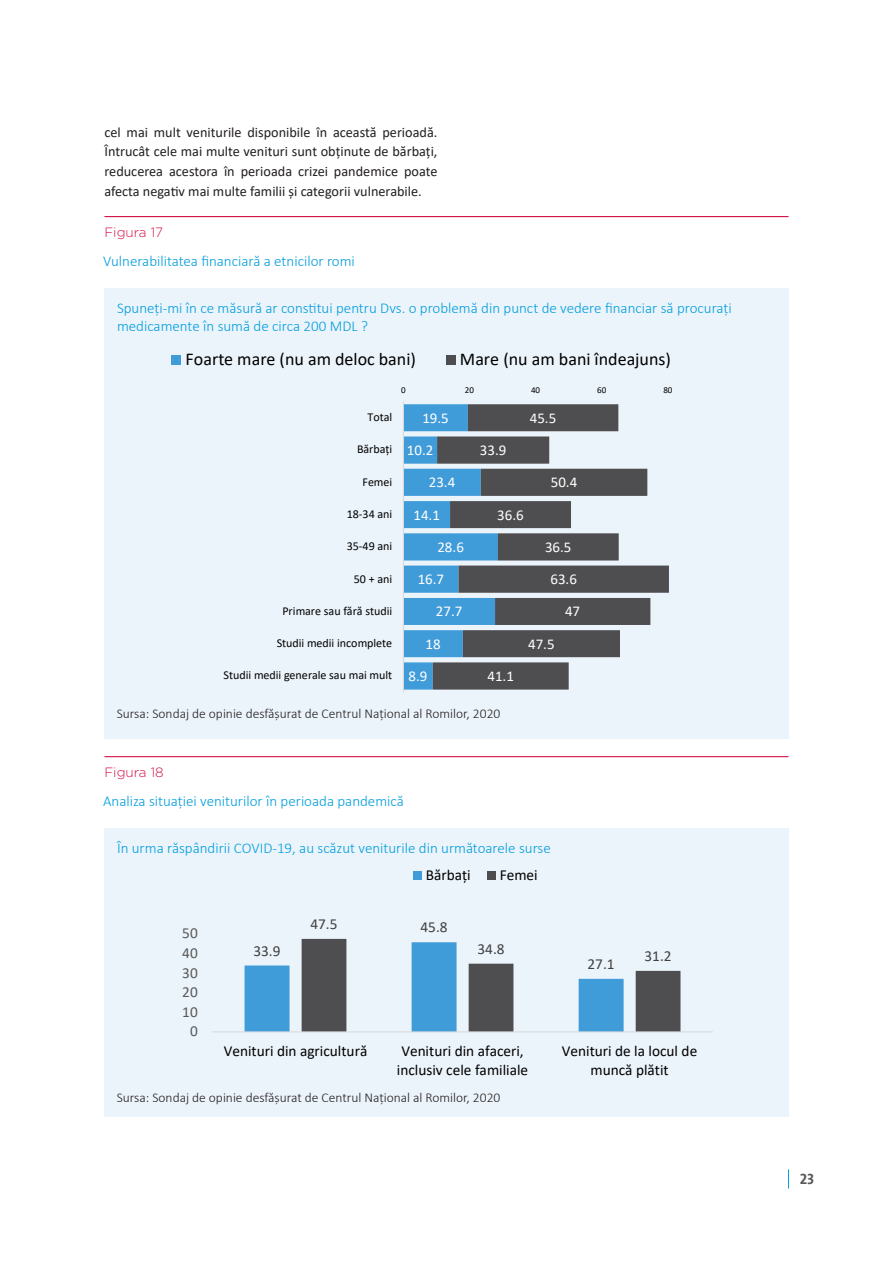
<style>
.page{position:relative;width:893px;height:1263px;background:#fff}
.page>*{position:absolute;margin:0;border:0;box-sizing:border-box;transform-origin:0 0}
.t1{font:18px "Calibri";color:#000}
.t2{font:15.3px/18.8px "Calibri";color:#000}
.t3{font:15.3px "Calibri";letter-spacing:.005em;color:#404040}
.t4{font:15.3px "Calibri";letter-spacing:.005em;color:#595959}
.t5{font:300 15px/18px "Calibri";color:#009ddc}
.t6{font:15px/32.2px "Calibri";color:#fff}
.t7{font:15px "The Sans Bold Caps";color:#58595b}
.t8{font:14.25px/19.6px "Calibri";color:#231f20;text-align:justify}
.t9{font:300 13.5px "Calibri";color:#231f20}
.t10{font:300 13.5px "Gotham";color:#d31245}
.t11{font:12px "Calibri";letter-spacing:-.005em;color:#000}
.t12{font:9px "Calibri";letter-spacing:-.005em;color:#000}
</style>
<div class="page">
<svg style="left:788px;top:1169px;width:1px;height:19px"></svg>
<div style="left:104px;top:288px;width:684px;height:450px;background:#ecf4fb"></div>
<div style="left:104px;top:828px;width:684px;height:288px;background:#ecf4fb"></div>
<hr style="left:104px;top:216px;width:684px;height:1px;background:#d31245">
<hr style="left:104px;top:756px;width:684px;height:1px;background:#d31245">
<svg style="left:404px;top:404px;width:29px;height:286px;background:#59a8dd"></svg>
<svg style="left:433px;top:404px;width:236px;height:286px;fill:#4e4e50"></svg>
<hr style="left:403px;top:402px;width:1px;height:290px;background:#d9d9d9">
<div style="left:171px;top:355px;width:10px;height:10px;background:#409bd9"></div>
<div style="left:446px;top:355px;width:10px;height:10px;background:#4e4e50"></div>
<svg style="left:245px;top:939px;width:435px;height:92px"></svg>
<hr style="left:212px;top:1031px;width:501px;height:1px;background:#d9d9d9">
<div style="left:414px;top:872px;width:8px;height:8px;background:#409bd9"></div>
<div style="left:488px;top:872px;width:8px;height:8px;background:#4e4e50"></div>
<p class="t8" style="left:104px;top:122px;width:335px">cel mai mult veniturile disponibile în această perioadă.<br>Întrucât cele mai multe venituri sunt obținute de bărbați, reducerea acestora în perioada crizei pandemice poate afecta negativ mai multe familii și categorii vulnerabile.</p>
<p class="t10" style="left:104px;top:225px;width:60px">Figura 17</p>
<p class="t5" style="left:103px;top:252px;width:253px">Vulnerabilitatea financiară a etnicilor romi</p>
<p class="t5" style="left:117px;top:299px;width:616px">Spuneți-mi în ce măsură ar constitui pentru Dvs. o problemă din punct de vedere financiar să procurați medicamente în sumă de circa 200 MDL ?</p>
<p class="t1" style="left:186px;top:347px;width:232px">Foarte mare (nu am deloc bani)</p>
<p class="t1" style="left:460px;top:347px;width:213px">Mare (nu am bani îndeajuns)</p>
<p class="t11" style="left:368px;top:409px;width:26px">Total</p>
<p class="t11" style="left:357px;top:441px;width:37px">Bărbați</p>
<p class="t11" style="left:362px;top:473px;width:31px">Femei</p>
<p class="t11" style="left:347px;top:506px;width:47px">18-34 ani</p>
<p class="t11" style="left:347px;top:538px;width:47px">35-49 ani</p>
<p class="t11" style="left:354px;top:570px;width:40px">50 + ani</p>
<p class="t11" style="left:283px;top:602px;width:111px">Primare sau fără studii</p>
<p class="t11" style="left:277px;top:635px;width:117px">Studii medii incomplete</p>
<p class="t11" style="left:224px;top:667px;width:170px">Studii medii generale sau mai mult</p>
<p class="t12" style="left:401px;top:383px;width:6px">0</p>
<p class="t12" style="left:465px;top:383px;width:11px">20</p>
<p class="t12" style="left:531px;top:383px;width:11px">40</p>
<p class="t12" style="left:597px;top:383px;width:11px">60</p>
<p class="t12" style="left:663px;top:383px;width:11px">80</p>
<p class="t6" style="left:407px;top:401px;width:43px;text-indent:15px">19.5<br>10.2</p>
<p class="t6" style="left:413px;top:466px;width:43px;text-indent:15px">23.4<br>14.1</p>
<p class="t6" style="left:418px;top:530px;width:48px;text-indent:20px">28.6<br>16.7</p>
<p class="t6" style="left:436px;top:595px;width:28px">27.7</p>
<p class="t6" style="left:425px;top:627px;width:17px">18</p>
<p class="t6" style="left:409px;top:659px;width:20px">8.9</p>
<p class="t6" style="left:480px;top:434px;width:28px">33.9</p>
<p class="t6" style="left:530px;top:401px;width:28px">45.5</p>
<p class="t6" style="left:551px;top:466px;width:28px">50.4</p>
<p class="t6" style="left:497px;top:498px;width:28px">36.6</p>
<p class="t6" style="left:487px;top:659px;width:28px">41.1</p>
<p class="t6" style="left:545px;top:530px;width:28px">36.5</p>
<p class="t6" style="left:550px;top:563px;width:28px">63.6</p>
<p class="t6" style="left:565px;top:595px;width:17px">47</p>
<p class="t6" style="left:528px;top:627px;width:28px">47.5</p>
<p class="t9" style="left:117px;top:705px;width:385px">Sursa: Sondaj de opinie desfășurat de Centrul Național al Romilor, 2020</p>
<p class="t10" style="left:104px;top:765px;width:61px">Figura 18</p>
<p class="t5" style="left:103px;top:792px;width:302px">Analiza situației veniturilor în perioada pandemică</p>
<p class="t5" style="left:117px;top:839px;width:435px">În urma răspândirii COVID-19, au scăzut veniturile din următoarele surse</p>
<p class="t4" style="left:182px;top:923px;width:17px">50</p>
<p class="t4" style="left:182px;top:942px;width:17px">40</p>
<p class="t4" style="left:182px;top:962px;width:17px">30</p>
<p class="t4" style="left:182px;top:981px;width:17px">20</p>
<p class="t4" style="left:182px;top:1001px;width:17px">10</p>
<p class="t4" style="left:190px;top:1020px;width:9px">0</p>
<p class="t3" style="left:253px;top:940px;width:29px">33.9</p>
<p class="t3" style="left:310px;top:913px;width:29px">47.5</p>
<p class="t2" style="left:426px;top:865px;width:46px">Bărbați</p>
<p class="t2" style="left:500px;top:865px;width:39px">Femei</p>
<p class="t3" style="left:420px;top:916px;width:29px">45.8</p>
<p class="t3" style="left:477px;top:938px;width:29px">34.8</p>
<p class="t3" style="left:587px;top:953px;width:29px">27.1</p>
<p class="t3" style="left:644px;top:945px;width:29px">31.2</p>
<p class="t2" style="left:224px;top:1041px;width:145px">Venituri din agricultură</p>
<p class="t2" style="left:397px;top:1041px;width:133px">Venituri din afaceri, inclusiv cele familiale</p>
<p class="t2" style="left:562px;top:1041px;width:137px;text-align:center">Venituri de la locul de muncă plătit</p>
<p class="t9" style="left:117px;top:1089px;width:385px">Sursa: Sondaj de opinie desfășurat de Centrul Național al Romilor, 2020</p>
<p class="t7" style="left:800px;top:1166px;width:16px">23</p>
</div>
